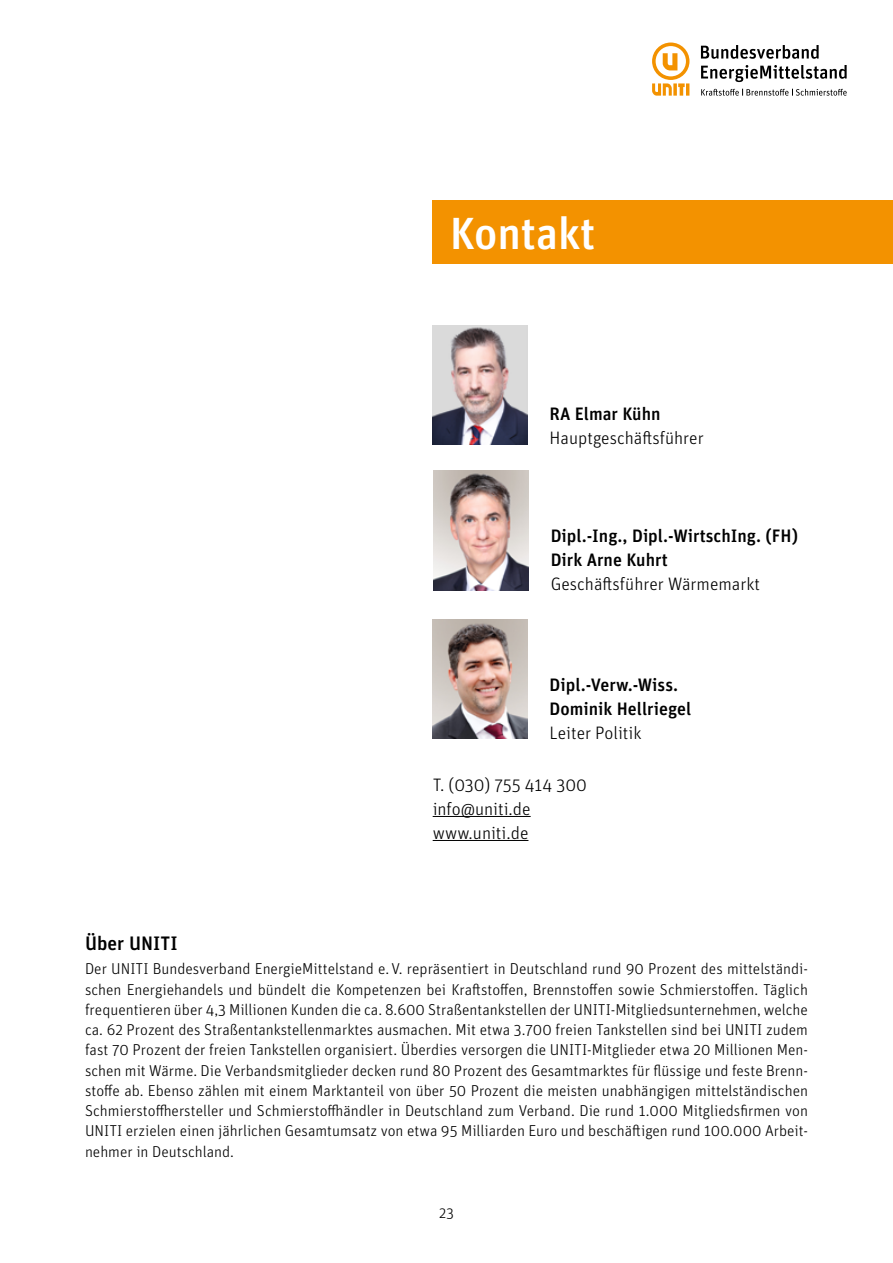
<style>
.page{position:relative;width:893px;height:1263px;background:#fff}
.page>*{position:absolute;margin:0;border:0;box-sizing:border-box;transform-origin:0 0}
.t1{font:500 45px "Unit OT";color:#fff}
.t2{font:500 19.5px "Unit OT";color:#000}
.t3{font:300 18px/24px "Unit OT";color:#000}
.t4{font:500 18px/24px "Unit OT";color:#000}
.t5{font:300 15.75px/20.2px "Unit OT";color:#000;text-align:justify}
.t6{font:300 15px "Unit OT";color:#000}
</style>
<div class="page">
<svg style="left:652px;top:43px;width:37px;height:53px"></svg>
<svg style="left:701px;top:45px;width:118px;height:14px"></svg>
<svg style="left:701px;top:65px;width:146px;height:17px"></svg>
<svg style="left:701px;top:89px;width:146px;height:7px"></svg>
<hr style="left:433px;top:816px;width:98px;height:1px;background:#000">
<hr style="left:433px;top:840px;width:95px;height:1px;background:#000">
<div style="left:433px;top:200px;width:460px;height:64px;background:#f39200"></div>
<img style="left:433px;top:325px;width:94px;height:119px">
<img style="left:434px;top:471px;width:94px;height:119px">
<img style="left:433px;top:620px;width:94px;height:119px">
<h1 class="t1" style="left:450px;top:204px;width:147px">Kontakt</h1>
<p class="t4" style="left:550px;top:402px;width:113px">RA Elmar Kühn</p>
<p class="t3" style="left:550px;top:426px;width:156px">Hauptgeschäftsführer</p>
<p class="t4" style="left:551px;top:523px;width:249px">Dipl.-Ing., Dipl.-WirtschIng. (FH)<br>Dirk Arne Kuhrt</p>
<p class="t3" style="left:551px;top:572px;width:211px">Geschäftsführer Wärmemarkt</p>
<p class="t4" style="left:550px;top:672px;width:143px">Dipl.-Verw.-Wiss.<br>Dominik Hellriegel</p>
<p class="t3" style="left:550px;top:720px;width:93px">Leiter Politik</p>
<p class="t3" style="left:433px;top:772px;width:156px">T. (030) 755 414 300 info@uniti.de www.uniti.de</p>
<p class="t2" style="left:85px;top:931px;width:94px">Über UNITI</p>
<p class="t5" style="left:85px;top:959px;width:724px">Der UNITI Bundesverband EnergieMittelstand e.V. repräsentiert in Deutschland rund 90 Prozent des mittelständi&shy;schen Energiehandels und bündelt die Kompetenzen bei Kraftstoffen, Brennstoffen sowie Schmierstoffen. Täglich frequentieren über 4,3 Millionen Kunden die ca. 8.600 Straßentankstellen der UNITI-Mitgliedsunternehmen, welche ca. 62 Prozent des Straßentankstellenmarktes ausmachen. Mit etwa 3.700 freien Tankstellen sind bei UNITI zudem fast 70 Prozent der freien Tankstellen organisiert. Überdies versorgen die UNITI-Mitglieder etwa 20 Millionen Men&shy;schen mit Wärme. Die Verbandsmitglieder decken rund 80 Prozent des Gesamtmarktes für flüssige und feste Brenn&shy;stoffe ab. Ebenso zählen mit einem Marktanteil von über 50 Prozent die meisten unabhängigen mittelständischen Schmierstoffhersteller und Schmierstoffhändler in Deutschland zum Verband. Die rund 1.000 Mitgliedsfirmen von UNITI erzielen einen jährlichen Gesamtumsatz von etwa 95 Milliarden Euro und beschäftigen rund 100.000 Arbeit&shy;nehmer in Deutschland.</p>
<p class="t6" style="left:439px;top:1204px;width:16px">23</p>
</div>
